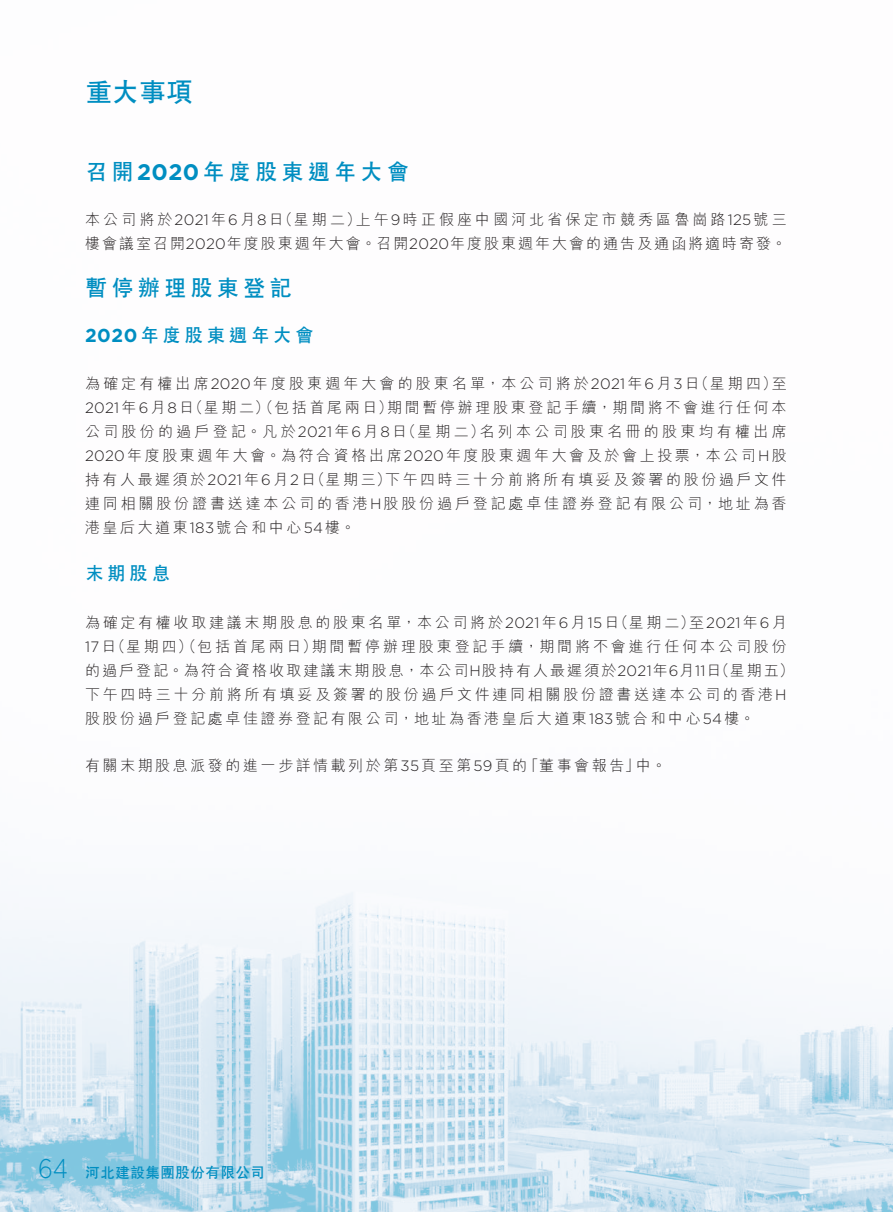
<style>
.page{position:relative;width:893px;height:1212px;background:#fff}
.page>*{position:absolute;margin:0;border:0;box-sizing:border-box;transform-origin:0 0}
.t1{font:700 27px "C Hei 2 HK";color:#008ec1}
.t2{font:300 27px "Gotham";color:#008ec1;scale:.85 1}
._01_Heading_1{font:700 22.5px "C Hei 2 HK";letter-spacing:.17em;color:#008ec1}
._02_Heading_2{font:700 18.75px "C Hei 2 HK";letter-spacing:.18em;color:#008ec1}
._00_Body_text{font:300 15px/24px "M Hei HK";letter-spacing:.18em;color:#231f20;text-align:justify}
._00_Body_text-2{font:300 15px/24px "M Hei HK";letter-spacing:.135em;color:#231f20}
.t3{font:700 15px "C Hei 2 HK";color:#008ec1}
.s1{font-family:"Gotham"}
</style>
<div class="page">
<img style="left:0;top:892px;width:892px;height:320px">
<h1 class="t1" style="left:85px;top:79px;width:109px">重大事項</h1>
<p class="_01_Heading_1" style="left:85px;top:160px;width:326px">召開<span class="s1">2020</span>年度股東週年大會</p>
<p class="_00_Body_text-2" style="left:85px;top:207px;width:703px">本公司將於<span class="s1">2021</span>年<span class="s1">6</span>月<span class="s1">8</span>日（星期二）上午<span class="s1">9</span>時正假座中國河北省保定市競秀區魯崗路<span class="s1">125</span>號三樓會議室召開<span class="s1">2020</span>年度股東週年大會。召開<span class="s1">2020</span>年度股東週年大會的通告及通函將適時寄發。</p>
<p class="_01_Heading_1" style="left:85px;top:277px;width:208px">暫停辦理股東登記</p>
<p class="_02_Heading_2" style="left:85px;top:325px;width:230px"><span class="s1">2020</span>年度股東週年大會</p>
<p class="_00_Body_text" style="left:85px;top:371px;width:703px">為確定有權出席<span class="s1">2020</span>年度股東週年大會的股東名單，本公司將於<span class="s1">2021</span>年<span class="s1">6</span>月<span class="s1">3</span>日（星期四）至<span class="s1">2021</span>年<span class="s1">6</span>月<span class="s1">8</span>日（星期二）（包括首尾兩日）期間暫停辦理股東登記手續，期間將不會進行任何本公司股份的過戶登記。凡於<span class="s1">2021</span>年<span class="s1">6</span>月<span class="s1">8</span>日（星期二）名列本公司股東名冊的股東均有權出席<span class="s1">2020</span>年度股東週年大會。為符合資格出席<span class="s1">2020</span>年度股東週年大會及於會上投票，本公司<span class="s1">H</span>股持有人最遲須於<span class="s1">2021</span>年<span class="s1">6</span>月<span class="s1">2</span>日（星期三）下午四時三十分前將所有填妥及簽署的股份過戶文件連同相關股份證書送達本公司的香港<span class="s1">H</span>股股份過戶登記處卓佳證券登記有限公司，地址為香港皇后大道東<span class="s1">183</span>號合和中心<span class="s1">54</span>樓。</p>
<p class="_02_Heading_2" style="left:85px;top:564px;width:87px">末期股息</p>
<p class="_00_Body_text" style="left:85px;top:610px;width:711px;text-align:left">為確定有權收取建議末期股息的股東名單，本公司將於<span class="s1">2021</span>年<span class="s1">6</span>月<span class="s1">15</span>日（星期二）至<span class="s1">2021</span>年<span class="s1">6</span>月<span class="s1">17</span>日（星期四）（包括首尾兩日）期間暫停辦理股東登記手續，期間將不會進行任何本公司股份的過戶登記。為符合資格收取建議末期股息，本公司<span class="s1">H</span>股持有人最遲須於<span class="s1">2021</span>年<span class="s1">6</span>月<span class="s1">11</span>日（星期五）下午四時三十分前將所有填妥及簽署的股份過戶文件連同相關股份證書送達本公司的香港<span class="s1">H</span>股股份過戶登記處卓佳證券登記有限公司，地址為香港皇后大道東<span class="s1">183</span>號合和中心<span class="s1">54</span>樓。</p>
<p class="_00_Body_text" style="left:85px;top:753px;width:583px">有關末期股息派發的進一步詳情載列於第<span class="s1">35</span>頁至第<span class="s1">59</span>頁的「董事會報告」中。</p>
<h1 class="t2" style="left:38px;top:1154px;width:37px">64</h1>
<p class="t3" style="left:85px;top:1165px;width:181px">河北建設集團股份有限公司</p>
</div>
